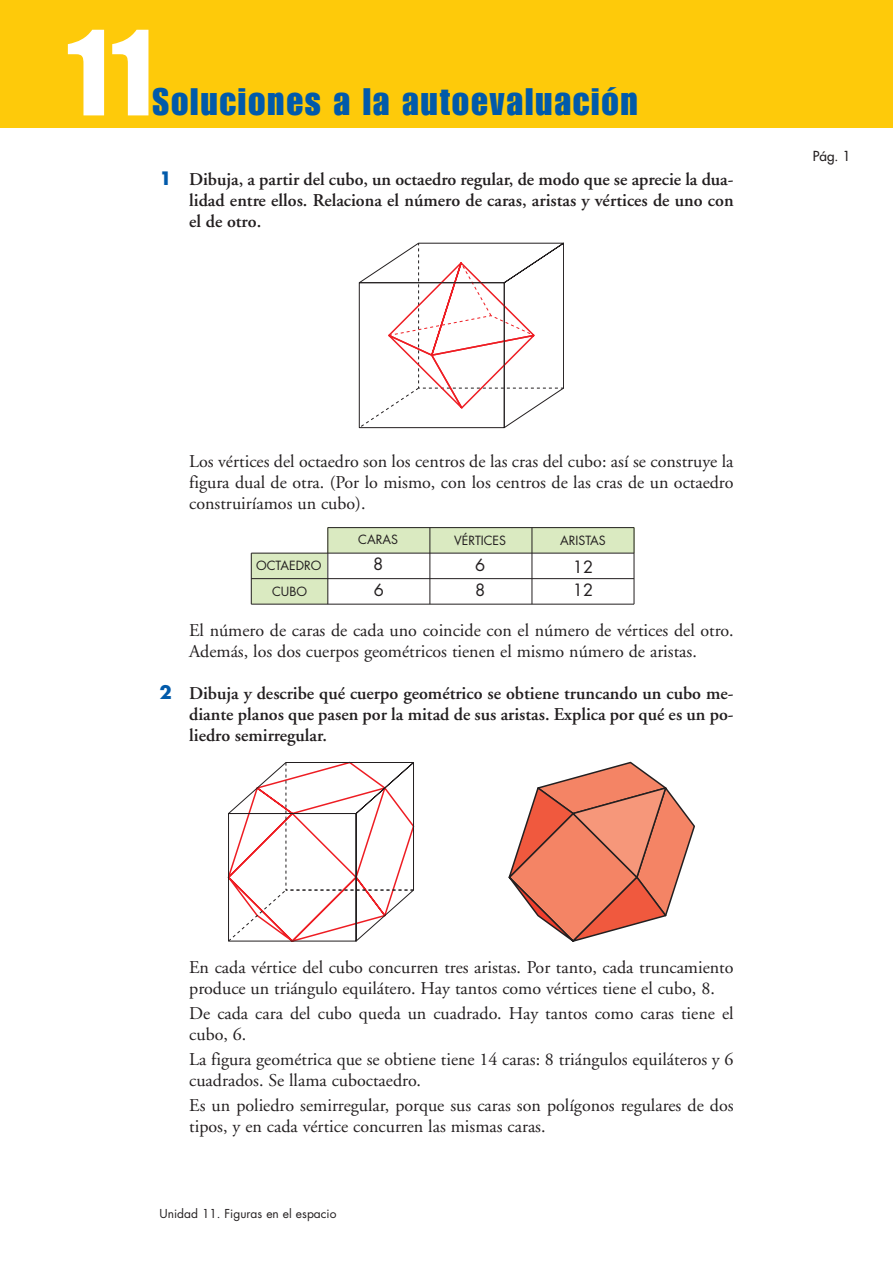
<style>
.page{position:relative;width:893px;height:1263px;background:#fff}
.page>*{position:absolute;margin:0;border:0;box-sizing:border-box;transform-origin:0 0}
.t1{font:120px "Impact";color:#fff}
.t2{font:37.5px "Impact";letter-spacing:.05em;color:#015aaa}
.t3{font:18px/21px "Adobe Garamond";color:#231f20}
.t4{font:600 18px/21px "Adobe Garamond";color:#231f20;text-align:justify}
.t5{font:16.5px "Futura";color:#231f20}
.t6{font:13.5px "Futura";color:#231f20}
.t7{font:12.3px "Futura";color:#231f20}
.t8{font:12px "Futura";color:#231f20}
.s1{font-family:"Futura";font-weight:700;color:#015aaa}
</style>
<div class="page">
<div style="left:0;top:0;width:893px;height:128px;background:#feca0a"></div>
<svg style="left:508px;top:761px;width:187px;height:181px"></svg>
<svg style="left:227px;top:761px;width:188px;height:181px"></svg>
<svg style="left:358px;top:243px;width:206px;height:186px"></svg>
<div style="left:359px;top:282px;width:146px;height:146px;border:1px solid #231f20"></div>
<div style="left:251px;top:553px;width:77px;height:26px;background:#daeac1"></div>
<div style="left:328px;top:528px;width:102px;height:25px;background:#daeac1"></div>
<div style="left:430px;top:528px;width:102px;height:25px;background:#daeac1"></div>
<div style="left:532px;top:528px;width:102px;height:25px;background:#daeac1"></div>
<div style="left:251px;top:579px;width:77px;height:25px;background:#daeac1"></div>
<hr style="left:251px;top:553px;width:383px;height:1px;background:#231f20">
<hr style="left:328px;top:527px;width:306px;height:1px;background:#231f20">
<hr style="left:251px;top:578px;width:383px;height:1px;background:#231f20">
<hr style="left:251px;top:604px;width:383px;height:1px;background:#231f20">
<hr style="left:251px;top:553px;width:1px;height:51px;background:#231f20">
<hr style="left:327px;top:528px;width:1px;height:76px;background:#231f20">
<hr style="left:429px;top:528px;width:1px;height:76px;background:#231f20">
<hr style="left:531px;top:528px;width:1px;height:76px;background:#231f20">
<hr style="left:634px;top:528px;width:1px;height:76px;background:#231f20">
<h1 class="t1" style="left:64px;top:30px;width:90px">11</h1>
<h2 class="t2" style="left:153px;top:89px;width:487px">Soluciones a la autoevaluación</h2>
<p class="t4" style="left:189px;top:170px;width:546px;text-indent:-30px"><span class="s1">1</span> Dibuja, a partir del cubo, un octaedro regular, de modo que se aprecie la dua&shy;lidad entre ellos. Relaciona el número de caras, aristas y vértices de uno con el de otro.</p>
<p class="t6" style="left:813px;top:149px;width:39px">Pág. 1</p>
<p class="t3" style="left:189px;top:452px;width:546px;text-align:justify">Los vértices del octaedro son los centros de las cras del cubo: así se construye la figura dual de otra. (Por lo mismo, con los centros de las cras de un octaedro construiríamos un cubo).</p>
<p class="t7" style="left:256px;top:560px;width:67px">OCTAEDRO</p>
<p class="t7" style="left:272px;top:586px;width:37px">CUBO</p>
<p class="t7" style="left:454px;top:535px;width:53px">VÉRTICES</p>
<p class="t7" style="left:560px;top:535px;width:47px">ARISTAS</p>
<p class="t7" style="left:358px;top:534px;width:41px">CARAS</p>
<p class="t5" style="left:373px;top:556px;width:12px">8</p>
<p class="t5" style="left:475px;top:557px;width:12px">6</p>
<p class="t5" style="left:573px;top:559px;width:22px">12</p>
<p class="t5" style="left:374px;top:582px;width:12px">6</p>
<p class="t5" style="left:475px;top:582px;width:12px">8</p>
<p class="t5" style="left:573px;top:582px;width:22px">12</p>
<p class="t3" style="left:189px;top:621px;width:546px">El número de caras de cada uno coincide con el número de vértices del otro.<br>Además, los dos cuerpos geométricos tienen el mismo número de aristas.</p>
<p class="t4" style="left:189px;top:685px;width:546px;text-indent:-30px"><span class="s1">2</span> Dibuja y describe qué cuerpo geométrico se obtiene truncando un cubo me&shy;diante planos que pasen por la mitad de sus aristas. Explica por qué es un po&shy;liedro semirregular.</p>
<p class="t3" style="left:189px;top:958px;width:546px">En cada vértice del cubo concurren tres aristas. Por tanto, cada truncamiento produce un triángulo equilátero. Hay tantos como vértices tiene el cubo, 8.</p>
<p class="t3" style="left:189px;top:1004px;width:546px">De cada cara del cubo queda un cuadrado. Hay tantos como caras tiene el cubo, 6.</p>
<p class="t3" style="left:189px;top:1051px;width:546px">La figura geométrica que se obtiene tiene 14 caras: 8 triángulos equiláteros y 6 cuadrados. Se llama cuboctaedro.</p>
<p class="t3" style="left:189px;top:1097px;width:546px">Es un poliedro semirregular, porque sus caras son polígonos regulares de dos tipos, y en cada vértice concurren las mismas caras.</p>
<p class="t8" style="left:159px;top:1208px;width:178px">Unidad 11. Figuras en el espacio</p>
</div>
